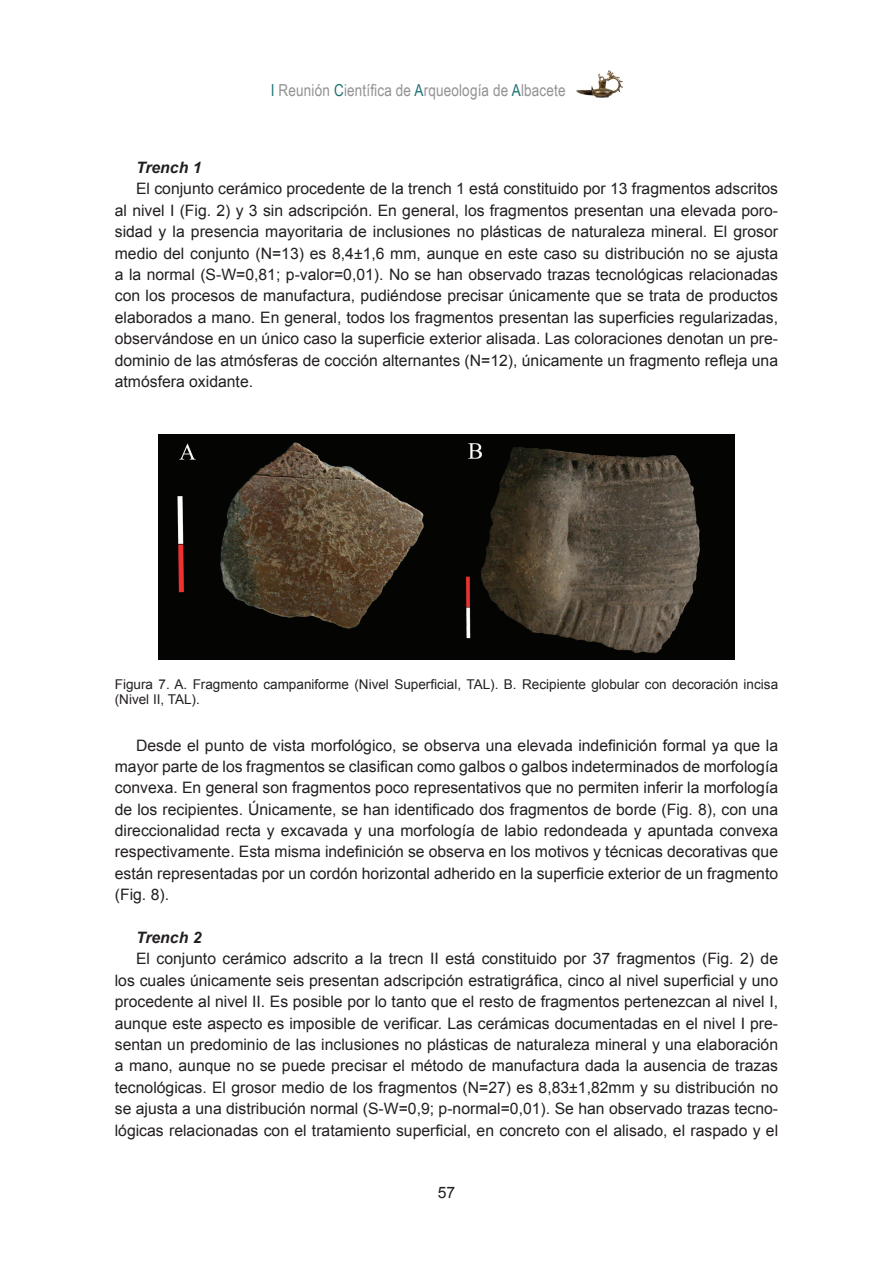
<style>
.page{position:relative;width:893px;height:1263px;background:#fff}
.page>*{position:absolute;margin:0;border:0;box-sizing:border-box;transform-origin:0 0}
.t1{font:16.5px "Arial Narrow";letter-spacing:.01em;color:#929292}
.t2{font:15.75px/21.5px "Arial";color:#231f20;text-align:justify}
.t3{font:italic 700 15.75px "Arial";color:#231f20}
.t4{font:13.5px/15px "Arial";color:#231f20}
.s1{color:#207173}
</style>
<div class="page">
<img style="left:576px;top:71px;width:46px;height:26px">
<img style="left:158px;top:435px;width:577px;height:224px">
<p class="t1" style="left:271px;top:81px;width:296px"><span class="s1">I</span> Reunión <span class="s1">C</span>ientífica de <span class="s1">A</span>rqueología de <span class="s1">A</span>lbacete</p>
<p class="t3" style="left:136px;top:162px;width:67px">Trench 1</p>
<p class="t2" style="left:115px;top:180px;width:665px;text-indent:21px">El conjunto cerámico procedente de la trench 1 está constituido por 13 fragmentos adscritos al nivel I (Fig. 2) y 3 sin adscripción. En general, los fragmentos presentan una elevada poro&shy;sidad y la presencia mayoritaria de inclusiones no plásticas de naturaleza mineral. El grosor medio del conjunto (N=13) es 8,4±1,6 mm, aunque en este caso su distribución no se ajusta a la normal (S-W=0,81; p-valor=0,01). No se han observado trazas tecnológicas relacionadas con los procesos de manufactura, pudiéndose precisar únicamente que se trata de productos elaborados a mano. En general, todos los fragmentos presentan las superficies regularizadas, observándose en un único caso la superficie exterior alisada. Las coloraciones denotan un pre&shy;dominio de las atmósferas de cocción alternantes (N=12), únicamente un fragmento refleja una atmósfera oxidante.</p>
<p class="t4" style="left:115px;top:677px;width:665px">Figura 7. A. Fragmento campaniforme (Nivel Superficial, TAL). B. Recipiente globular con decoración incisa (Nivel II, TAL).</p>
<p class="t2" style="left:115px;top:734px;width:665px;text-indent:21px">Desde el punto de vista morfológico, se observa una elevada indefinición formal ya que la mayor parte de los fragmentos se clasifican como galbos o galbos indeterminados de morfología convexa. En general son fragmentos poco representativos que no permiten inferir la morfología de los recipientes. Únicamente, se han identificado dos fragmentos de borde (Fig. 8), con una direccionalidad recta y excavada y una morfología de labio redondeada y apuntada convexa respectivamente. Esta misma indefinición se observa en los motivos y técnicas decorativas que están representadas por un cordón horizontal adherido en la superficie exterior de un fragmento (Fig. 8).</p>
<p class="t3" style="left:136px;top:931px;width:67px">Trench 2</p>
<p class="t2" style="left:115px;top:949px;width:665px;text-indent:21px">El conjunto cerámico adscrito a la trecn II está constituido por 37 fragmentos (Fig. 2) de los cuales únicamente seis presentan adscripción estratigráfica, cinco al nivel superficial y uno procedente al nivel II. Es posible por lo tanto que el resto de fragmentos pertenezcan al nivel I, aunque este aspecto es imposible de verificar. Las cerámicas documentadas en el nivel I pre&shy;sentan un predominio de las inclusiones no plásticas de naturaleza mineral y una elaboración a mano, aunque no se puede precisar el método de manufactura dada la ausencia de trazas tecnológicas. El grosor medio de los fragmentos (N=27) es 8,83±1,82mm y su distribución no se ajusta a una distribución normal (S-W=0,9; p-normal=0,01). Se han observado trazas tecno&shy;lógicas relacionadas con el tratamiento superficial, en concreto con el alisado, el raspado y el</p>
<p class="t2" style="left:438px;top:1183px;width:19px">57</p>
</div>
